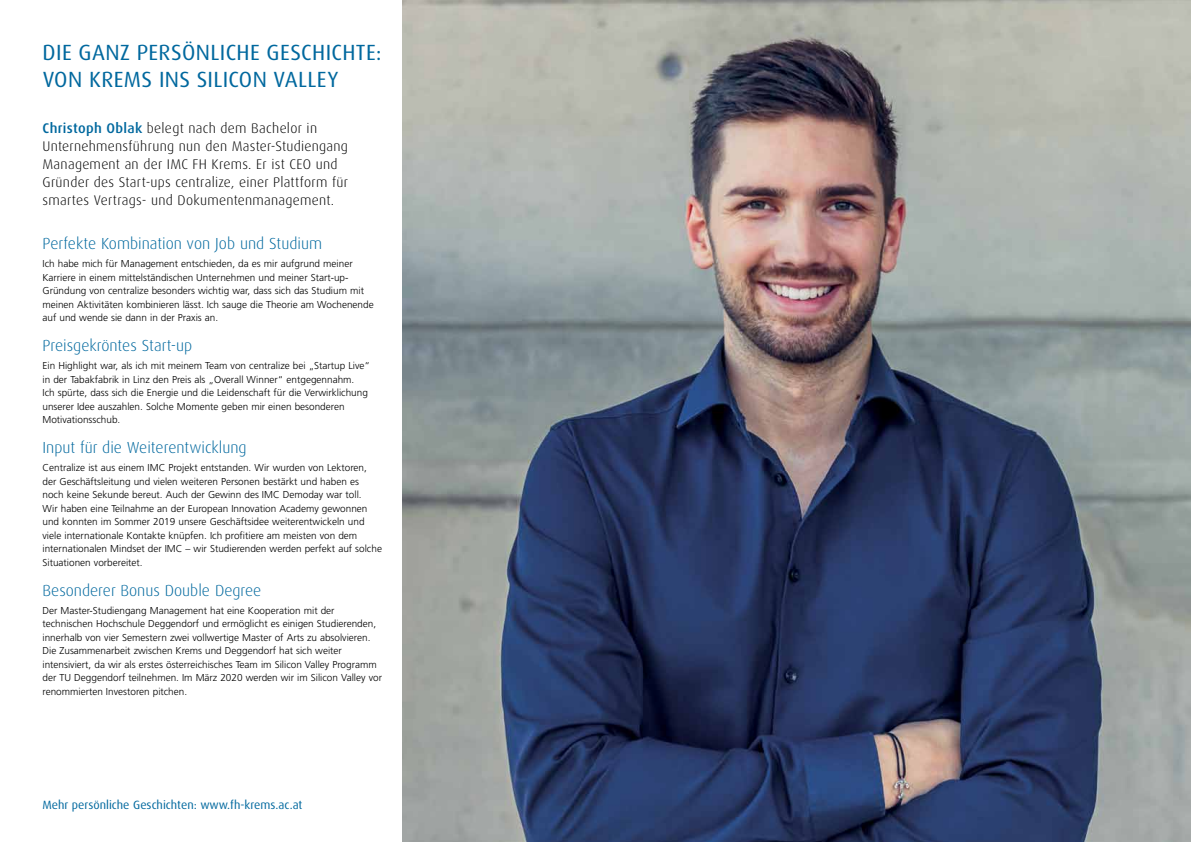
<style>
.page{position:relative;width:1191px;height:842px;background:#fff}
.page>*{position:absolute;margin:0;border:0;box-sizing:border-box;transform-origin:0 0}
.t1{font:22px/27px "Dax OT";letter-spacing:.015em;color:#00689e}
.t2{font:300 16px "Dax OT";color:#00689e}
.t3{font:300 14px/18px "Dax OT";letter-spacing:.02em;color:#000}
.t4{font:12px "Dax OT";color:#00689e}
.t5{font:300 10px/13.5px "Frutiger LT Pro";color:#000}
.s1{font-weight:500;color:#00689e}
</style>
<div class="page">
<img style="left:403px;top:0;width:788px;height:842px">
<h1 class="t1" style="left:43px;top:39px;width:340px;text-indent:78px">Z PERSÖN LICHE GESCH ICHTE:<br>Von Krems i ns Silico</h1>
<h1 class="t1" style="left:43px;top:39px;width:50px">DIE GAN</h1>
<h1 class="t1" style="left:253px;top:66px;width:87px">n Valley</h1>
<p class="t3" style="left:43px;top:119px;width:307px"><span class="s1">Christoph Oblak</span> belegt nach dem Bachelor in Unternehmensführung nun den Master-Studiengang Management an der IMC FH Krems. Er ist CEO und Gründer des Start-ups centralize, einer Plattform für smartes Vertrags- und Dokumentenmanagement.</p>
<h2 class="t2" style="left:43px;top:234px;width:281px">Perfekte Kombination von Job und Studium</h2>
<p class="t5" style="left:43px;top:257px;width:333px">Ich habe mich für Management entschieden, da es mir aufgrund meiner Karriere in einem mittelständischen Unternehmen und meiner Start-up-Gründung von centralize besonders wichtig war, dass sich das Studium mit meinen Aktivitäten kombinieren lässt. Ich sauge die Theorie am Wochenende auf und wende sie dann in der Praxis an.</p>
<h2 class="t2" style="left:43px;top:336px;width:151px">Preisgekröntes Start-up</h2>
<p class="t5" style="left:43px;top:359px;width:329px">Ein Highlight war, als ich mit meinem Team von centralize bei „Startup Live“ in der Tabakfabrik in Linz den Preis als „Overall Winner“ entgegennahm.<br>Ich spürte, dass sich die Energie und die Leidenschaft für die Verwirklichung unserer Idee auszahlen. Solche Momente geben mir einen besonderen Motivationsschub.</p>
<h2 class="t2" style="left:43px;top:438px;width:206px">Input für die Weiterentwicklung</h2>
<p class="t5" style="left:43px;top:461px;width:341px">Centralize ist aus einem IMC Projekt entstanden. Wir wurden von Lektoren, der Geschäftsleitung und vielen weiteren Personen bestärkt und haben es noch keine Sekunde bereut. Auch der Gewinn des IMC Demoday war toll.<br>Wir haben eine Teilnahme an der European Innovation Academy gewonnen und konnten im Sommer 2019 unsere Geschäftsidee weiterentwickeln und viele internationale Kontakte knüpfen. Ich profitiere am meisten von dem internationalen Mindset der IMC – wir Studierenden werden perfekt auf solche Situationen vorbereitet.</p>
<h2 class="t2" style="left:43px;top:580px;width:220px">Besonderer Bonus Double Degree</h2>
<p class="t5" style="left:43px;top:604px;width:341px">Der Master-Studiengang Management hat eine Kooperation mit der technischen Hochschule Deggendorf und ermöglicht es einigen Studierenden, innerhalb von vier Semestern zwei vollwertige Master of Arts zu absolvieren.<br>Die Zusammenarbeit zwischen Krems und Deggendorf hat sich weiter intensiviert, da wir als erstes österreichisches Team im Silicon Valley Programm der TU Deggendorf teilnehmen. Im März 2020 werden wir im Silicon Valley vor renommierten Investoren pitchen.</p>
<p class="t4" style="left:43px;top:797px;width:261px">Mehr persönliche Geschichten: www.fh-krems.ac.at</p>
</div>
